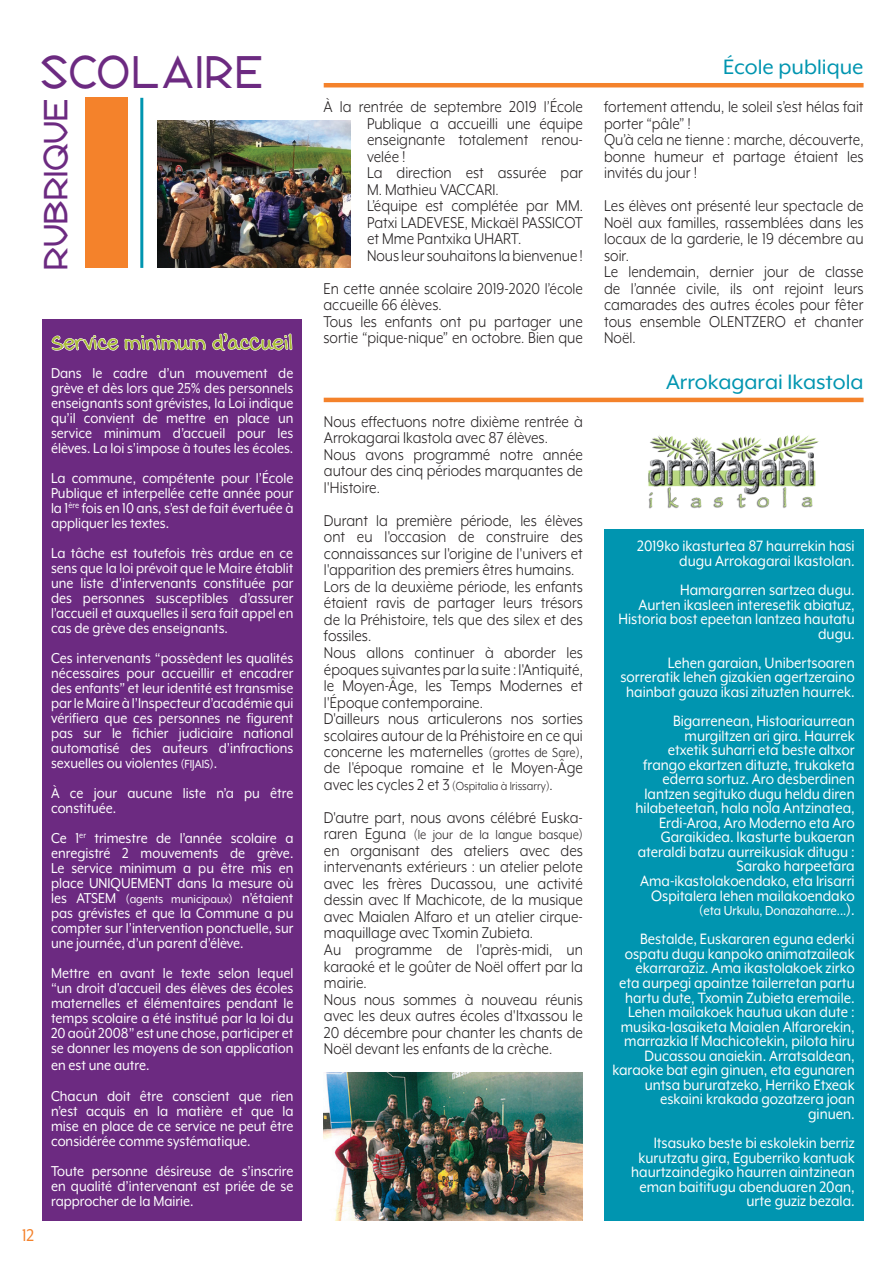
<style>
.page{position:relative;width:893px;height:1263px;background:#fff}
.page>*{position:absolute;margin:0;border:0;box-sizing:border-box;transform-origin:0 0}
.t1{font:45px "Republik Sans ICG 01";letter-spacing:.05em;color:#6c2a81;scale:.9 1}
.t2{font:33px "Republik Sans ICG 01";color:#6c2a81}
.t3{font:700 25.5px "Swister";color:#abbf38;scale:.9 1}
.t4{font:24px "Mr Eaves XL Mod OT";color:#0095b0}
.t5{font:19.5px "Mr Eaves XL Mod OT";color:#f4822b;scale:.9 1}
.t6{font:18px/16.5px "Mr Eaves XL Mod OT";color:#231f20;scale:.9 1}
.t7{font:17.25px/14.5px "Mr Eaves XL Mod OT";color:#fff;text-align:right;scale:.9 1}
.t8{font:16.5px/15px "Mr Eaves XL Mod OT";color:#fff;text-align:justify;scale:.9 1}
.t9{font:15px "Mr Eaves XL Mod OT";color:#231f20;scale:.9 1}
.t10{font:15px "Mr Eaves XL Mod OT";color:#fff;scale:.9 1}
.t11{font:13.5px "Mr Eaves XL Mod OT";color:#231f20;scale:.9 1}
.t12{font:13.5px "Mr Eaves XL Mod OT";color:#fff;scale:.9 1}
.s1{font-size:13.5px}
.s2{font-size:16.5px}
.s3{font-size:15px}
.s4{font-size:18px}
.s5{font-size:17.25px}
</style>
<div class="page">
<hr style="left:324px;top:398px;width:540px;height:4px;background:#f4822b">
<div style="left:604px;top:529px;width:259px;height:692px;background:#0095b0"></div>
<img style="left:648px;top:434px;width:171px;height:75px">
<img style="left:323px;top:1073px;width:260px;height:147px">
<div style="left:85px;top:98px;width:43px;height:170px;background:#f4822b"></div>
<hr style="left:140px;top:98px;width:3px;height:170px;background:#0095b0">
<hr style="left:324px;top:83px;width:540px;height:4px;background:#f4822b">
<div style="left:43px;top:319px;width:259px;height:901px;background:#6c2a81"></div>
<svg style="left:51px;top:335px;width:155px;height:16px"></svg>
<svg style="left:212px;top:333px;width:81px;height:18px"></svg>
<img style="left:157px;top:120px;width:193px;height:148px">
<h1 class="t1" style="left:40px;top:40px;width:249px">SCOLAIRE</h1>
<h2 class="t2" style="left:33px;top:270px;width:173px;rotate:-90deg">RUBRIQUE</h2>
<p class="t5" style="left:22px;top:1225px;width:15px">12</p>
<h3 class="t3" style="left:52px;top:324px;width:269px">Service minimum d'accueil</h3>
<p class="t8" style="left:51px;top:366px;width:271px">Dans le cadre d’un mouvement de grève et dès lors que 25% des personnels enseignants sont grévistes, la Loi indique qu’il convient de mettre en place un service minimum d’accueil pour les élèves. La loi s’impose à toutes les écoles.</p>
<p class="t8" style="left:51px;top:471px;width:271px">La commune, compétente pour l’École Publique et interpellée cette année pour la 1<sup>ère</sup> fois en 10 ans, s’est de fait évertuée à appliquer les textes.</p>
<p class="t8" style="left:51px;top:546px;width:271px">La tâche est toutefois très ardue en ce sens que la loi prévoit que le Maire établit une liste d’intervenants constituée par des personnes susceptibles d’assurer l’accueil et auxquelles il sera fait appel en cas de grève des enseignants.</p>
<p class="t8" style="left:51px;top:651px;width:271px">Ces intervenants “possèdent les qualités nécessaires pour accueillir et encadrer des enfants” et leur identité est transmise par le Maire à l’Inspecteur d’académie qui vérifiera que ces personnes ne figurent pas sur le fichier judiciaire national automatisé des auteurs d’infractions sexuelles ou violentes <span class="s1">(FIJAIS)</span>.</p>
<p class="t8" style="left:51px;top:786px;width:271px">À ce jour aucune liste n’a pu être constituée.</p>
<p class="t8" style="left:51px;top:831px;width:271px">Ce 1<sup>er</sup> trimestre de l’année scolaire a enregistré 2 mouvements de grève.<br>Le service minimum a pu être mis en place UNIQUEMENT dans la mesure où</p>
<p class="t12" style="left:51px;top:892px;width:271px"><span class="s2">les ATSEM</span> (agents municipaux) <span class="s2">n’étaient</span></p>
<p class="t8" style="left:51px;top:906px;width:271px">pas grévistes et que la Commune a pu compter sur l’intervention ponctuelle, sur une journée, d’un parent d’élève.</p>
<p class="t8" style="left:51px;top:966px;width:271px">Mettre en avant le texte selon lequel “un droit d'accueil des élèves des écoles maternelles et élémentaires pendant le temps scolaire a été institué par la loi du 20 août 2008” est une chose, participer et se donner les moyens de son application</p>
<p class="t8" style="left:51px;top:1049px;width:271px;line-height:31.5px">en est une autre.<br>Chacun doit être conscient que rien</p>
<p class="t8" style="left:51px;top:1104px;width:271px">n’est acquis en la matière et que la mise en place de ce service ne peut être considérée comme systématique.</p>
<p class="t8" style="left:51px;top:1164px;width:271px">Toute personne désireuse de s’inscrire en qualité d’intervenant est priée de se rapprocher de la Mairie.</p>
<p class="t6" style="left:367px;top:99px;width:241px;text-indent:-44px">À la rentrée de septembre 2019 l’École<br>Publique a accueilli une équipe enseignante totalement renou&shy;velée !<br>La direction est assurée par<br>M. Mathieu VACCARI.<br>L’équipe est complétée par MM.<br>Patxi LADEVESE, Mickaël PASSICOT et Mme Pantxika UHART.<br>Nous leur souhaitons la bienvenue !</p>
<p class="t6" style="left:324px;top:280px;width:290px">En cette année scolaire 2019-2020 l’école accueille 66 élèves.<br>Tous les enfants ont pu partager une sortie “pique-nique” en octobre. Bien que</p>
<p class="t6" style="left:324px;top:413px;width:289px">Nous effectuons notre dixième rentrée à<br>Arrokagarai Ikastola avec 87 élèves.<br>Nous avons programmé notre année autour des cinq périodes marquantes de l'Histoire.</p>
<p class="t6" style="left:324px;top:512px;width:289px">Durant la première période, les élèves ont eu l'occasion de construire des connaissances sur l'origine de l'univers et l'apparition des premiers êtres humains.<br>Lors de la deuxième période, les enfants étaient ravis de partager leurs trésors de la Préhistoire, tels que des silex et des fossiles.<br>Nous allons continuer à aborder les époques suivantes par la suite : l'Antiquité, le Moyen-Âge, les Temps Modernes et l'Époque contemporaine.<br>D'ailleurs nous articulerons nos sorties scolaires autour de la Préhistoire en ce qui concerne les maternelles <span class="s3">(grottes de Sare)</span>, de l'époque romaine et le Moyen-Âge</p>
<p class="t11" style="left:324px;top:779px;width:256px"><span class="s4">avec les cycles 2 et 3</span> (Ospitalia à Irissarry)<span class="s4">.</span></p>
<p class="t6" style="left:324px;top:809px;width:289px">D'autre part, nous avons célébré Euska-</p>
<p class="t9" style="left:324px;top:827px;width:289px"><span class="s4">raren Eguna</span> (le jour de la langue basque)</p>
<p class="t6" style="left:324px;top:842px;width:289px">en organisant des ateliers avec des intervenants extérieurs : un atelier pelote avec les frères Ducassou, une activité dessin avec If Machicote, de la musique avec Maialen Alfaro et un atelier cirque&shy;maquillage avec Txomin Zubieta.<br>Au programme de l'après-midi, un karaoké et le goûter de Noël offert par la mairie.<br>Nous nous sommes à nouveau réunis avec les deux autres écoles d'Itxassou le 20 décembre pour chanter les chants de Noël devant les enfants de la crèche.</p>
<h3 class="t4" style="left:723px;top:55px;width:142px">École publique</h3>
<p class="t6" style="left:604px;top:99px;width:290px">fortement attendu, le soleil s’est hélas fait porter “pâle” !<br>Qu’à cela ne tienne : marche, découverte, bonne humeur et partage étaient les invités du jour !</p>
<p class="t6" style="left:604px;top:198px;width:290px">Les élèves ont présenté leur spectacle de<br>Noël aux familles, rassemblées dans les locaux de la garderie, le 19 décembre au soir.<br>Le lendemain, dernier jour de classe de l’année civile, ils ont rejoint leurs camarades des autres écoles pour fêter tous ensemble OLENTZERO et chanter<br>Noël.</p>
<h3 class="t4" style="left:666px;top:370px;width:199px">Arrokagarai Ikastola</h3>
<p class="t7" style="left:637px;top:539px;width:243px">2019ko ikasturtea 87 haurrekin hasi dugu Arrokagarai Ikastolan.</p>
<p class="t7" style="left:619px;top:583px;width:264px">Hamargarren sartzea dugu.<br>Aurten ikasleen interesetik abiatuz,<br>Historia bost epeetan lantzea hautatu dugu.</p>
<p class="t7" style="left:620px;top:655px;width:262px">Lehen garaian, Unibertsoaren sorreratik lehen gizakien agertzeraino hainbat gauza ikasi zituzten haurrek.</p>
<p class="t7" style="left:635px;top:713px;width:245px">Bigarrenean, Histoariaurrean murgiltzen ari gira. Haurrek<br>etxetik suharri eta beste altxor frango ekartzen dituzte, trukaketa ederra sortuz. Aro desberdinen lantzen segituko dugu heldu diren hilabeteetan, hala nola Antzinatea,<br>Erdi-Aroa, Aro Moderno eta Aro<br>Garaikidea. Ikasturte bukaeran ateraldi batzu aurreikusiak ditugu :<br>Sarako harpeetara<br>Ama-ikastolakoendako, eta Irisarri<br>Ospitalera lehen mailakoendako</p>
<p class="t10" style="left:699px;top:903px;width:174px">(eta Urkulu, Donazaharre...<span class="s5">).</span></p>
<p class="t7" style="left:612px;top:932px;width:271px">Bestalde, Euskararen eguna ederki ospatu dugu kanpoko animatzaileak ekarraraziz. Ama ikastolakoek zirko eta aurpegi apaintze tailerretan partu hartu dute, Txomin Zubieta eremaile.<br>Lehen mailakoek hautua ukan dute : musika-lasaiketa Maialen Alfarorekin, marrazkia If Machicotekin, pilota hiru Ducassou anaiekin. Arratsaldean, karaoke bat egin ginuen, eta egunaren untsa bururatzeko, Herriko Etxeak eskaini krakada gozatzera joan ginuen.</p>
<p class="t7" style="left:631px;top:1135px;width:250px">Itsasuko beste bi eskolekin berriz kurutzatu gira, Eguberriko kantuak haurtzaindegiko haurren aintzinean eman baititugu abenduaren 20an, urte guziz bezala.</p>
</div>
